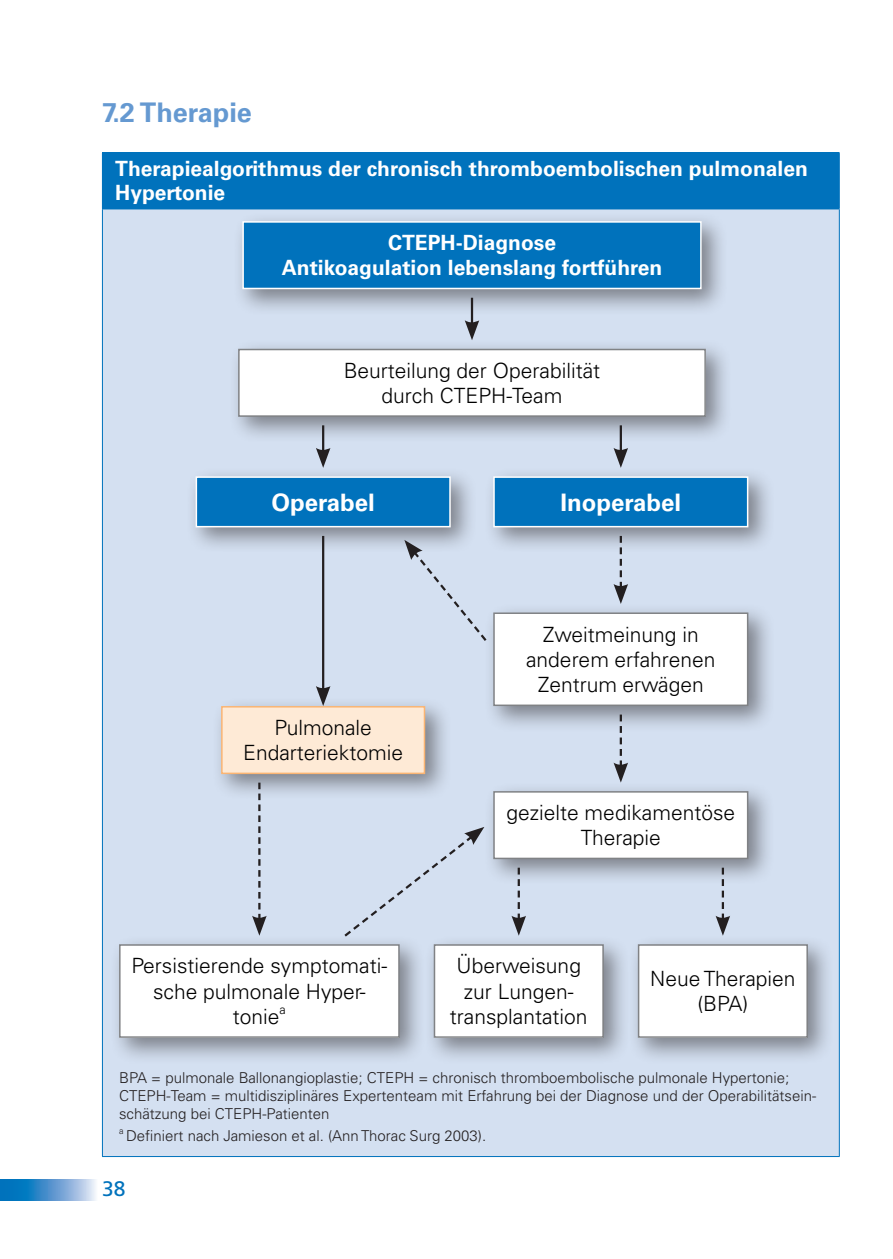
<style>
.page{position:relative;width:893px;height:1259px;background:#fff}
.page>*{position:absolute;margin:0;border:0;box-sizing:border-box;transform-origin:0 0}
.t1{font:700 27px "Univers LT Pro 65";color:#6599d1}
.t2{font:700 24px "Univers LT Pro 65";color:#fff}
.t3{font:300 21px/25.2px "Univers LT Pro 45";color:#000;text-align:center}
.t4{font:700 21px/24px "Univers LT Pro 65";color:#fff}
.t5{font:21px "Frutiger LT Pro";color:#0072bc}
.t6{font:300 15px/18px "Univers LT Pro 45";color:#231f20}
.t7{font:300 12.6px "Univers LT Pro 45";color:#000}
.t8{font:300 9px "Univers LT Pro 45";color:#231f20}
</style>
<div class="page">
<svg style="left:0;top:1179px;width:96px;height:21px;background:#559bd1"></svg>
<div style="left:102px;top:153px;width:737px;height:56px;background:#0072bc"></div>
<div style="left:102px;top:209px;width:737px;height:947px;background:#d4e0f1"></div>
<hr style="left:102px;top:152px;width:738px;height:1px;background:#0072bc">
<hr style="left:839px;top:153px;width:1px;height:56px;background:#0072bc">
<hr style="left:102px;top:209px;width:1px;height:947px;background:#0072bc">
<hr style="left:839px;top:209px;width:1px;height:947px;background:#0072bc">
<hr style="left:102px;top:1156px;width:738px;height:1px;background:#0072bc">
<div style="left:212px;top:696px;width:240px;height:105px;background:#231f20;opacity:.5"></div>
<div style="left:222px;top:707px;width:202px;height:66px;background:#feead6"></div>
<div style="left:221px;top:706px;width:204px;height:68px;border:2px solid #fbb573"></div>
<hr style="left:471px;top:298px;width:2px;height:27px;background:#231f20">
<svg style="left:465px;top:320px;width:14px;height:19px"></svg>
<div style="left:229px;top:339px;width:504px;height:105px;background:#231f20;opacity:.5"></div>
<div style="left:239px;top:349px;width:466px;height:67px;background:#fff"></div>
<div style="left:238px;top:349px;width:468px;height:68px;border:2px solid #808285"></div>
<hr style="left:322px;top:425px;width:2px;height:27px;background:#231f20">
<svg style="left:316px;top:448px;width:14px;height:19px"></svg>
<div style="left:186px;top:467px;width:292px;height:87px;background:#231f20;opacity:.5"></div>
<div style="left:196px;top:477px;width:254px;height:49px;background:#0072bc"></div>
<div style="left:196px;top:476px;width:255px;height:51px;border:2px solid #fff"></div>
<svg style="left:614px;top:554px;width:14px;height:49px"></svg>
<hr style="left:322px;top:536px;width:2px;height:155px;background:#231f20">
<svg style="left:316px;top:686px;width:14px;height:20px"></svg>
<svg style="left:614px;top:732px;width:14px;height:49px"></svg>
<div style="left:628px;top:934px;width:207px;height:130px;background:#231f20;opacity:.5"></div>
<div style="left:639px;top:945px;width:168px;height:92px;background:#fff"></div>
<div style="left:638px;top:944px;width:170px;height:93px;border:2px solid #808285"></div>
<div style="left:484px;top:781px;width:291px;height:105px;background:#231f20;opacity:.5"></div>
<div style="left:494px;top:792px;width:254px;height:66px;background:#fff"></div>
<div style="left:493px;top:791px;width:255px;height:68px;border:2px solid #808285"></div>
<div style="left:484px;top:603px;width:291px;height:129px;background:#231f20;opacity:.5"></div>
<div style="left:494px;top:613px;width:254px;height:92px;background:#fff"></div>
<div style="left:493px;top:612px;width:255px;height:94px;border:2px solid #808285"></div>
<div style="left:233px;top:212px;width:496px;height:104px;background:#231f20;opacity:.5"></div>
<div style="left:243px;top:222px;width:458px;height:66px;background:#0072bc"></div>
<div style="left:242px;top:221px;width:460px;height:68px;border:2px solid #fff"></div>
<div style="left:484px;top:467px;width:291px;height:87px;background:#231f20;opacity:.5"></div>
<div style="left:494px;top:477px;width:254px;height:49px;background:#0072bc"></div>
<div style="left:493px;top:476px;width:255px;height:51px;border:2px solid #fff"></div>
<hr style="left:620px;top:425px;width:2px;height:27px;background:#231f20">
<svg style="left:614px;top:448px;width:14px;height:20px"></svg>
<svg style="left:511px;top:867px;width:15px;height:67px"></svg>
<svg style="left:716px;top:867px;width:14px;height:68px"></svg>
<div style="left:424px;top:934px;width:207px;height:130px;background:#231f20;opacity:.5"></div>
<div style="left:434px;top:945px;width:169px;height:92px;background:#fff"></div>
<div style="left:434px;top:944px;width:170px;height:93px;border:2px solid #808285"></div>
<div style="left:110px;top:934px;width:316px;height:130px;background:#231f20;opacity:.5"></div>
<div style="left:120px;top:945px;width:279px;height:92px;background:#fff"></div>
<div style="left:119px;top:944px;width:281px;height:93px;border:2px solid #808285"></div>
<svg style="left:252px;top:782px;width:15px;height:153px"></svg>
<svg style="left:404px;top:540px;width:85px;height:103px"></svg>
<svg style="left:342px;top:827px;width:142px;height:112px"></svg>
<h1 class="t1" style="left:102px;top:96px;width:151px">7.2 Therapie</h1>
<h3 class="t4" style="left:115px;top:157px;width:694px">Therapiealgorithmus der chronisch thromboembolischen pulmonalen<br>Hypertonie</h3>
<h3 class="t4" style="left:282px;top:230px;width:382px;line-height:25.2px;text-align:center">CTEPH-Diagnose<br>Antikoagulation lebenslang fortführen</h3>
<h3 class="t3" style="left:344px;top:358px;width:258px">Beurteilung der Operabilität durch CTEPH-Team</h3>
<h2 class="t2" style="left:271px;top:488px;width:105px">Operabel</h2>
<h3 class="t3" style="left:243px;top:715px;width:161px">Pulmonale<br>Endarteriektomie</h3>
<h3 class="t3" style="left:132px;top:953px;width:257px">Persistierende symptomati&shy;sche pulmonale Hyper&shy;tonie</h3>
<p class="t7" style="left:280px;top:1002px;width:8px">a</p>
<h2 class="t2" style="left:560px;top:488px;width:122px">Inoperabel</h2>
<h3 class="t3" style="left:526px;top:621px;width:191px">Zweitmeinung in anderem erfahrenen<br>Zentrum erwägen</h3>
<h3 class="t3" style="left:506px;top:800px;width:230px">gezielte medikamentöse<br>Therapie</h3>
<h3 class="t3" style="left:450px;top:953px;width:139px">Überweisung zur Lungen&shy;transplantation</h3>
<h3 class="t3" style="left:650px;top:966px;width:147px">Neue Therapien (BPA)</h3>
<p class="t6" style="left:119px;top:1068px;width:699px">BPA = pulmonale Ballonangioplastie; CTEPH = chronisch thromboembolische pulmonale Hypertonie;<br>CTEPH-Team = multidisziplinäres Expertenteam mit Erfahrung bei der Diagnose und der Operabilitätsein&shy;schätzung bei CTEPH-Patienten</p>
<p class="t8" style="left:119px;top:1125px;width:6px">a</p>
<p class="t6" style="left:126px;top:1126px;width:362px">Definiert nach Jamieson et al. (Ann Thorac Surg 2003).</p>
<h3 class="t5" style="left:102px;top:1176px;width:25px">38</h3>
</div>
